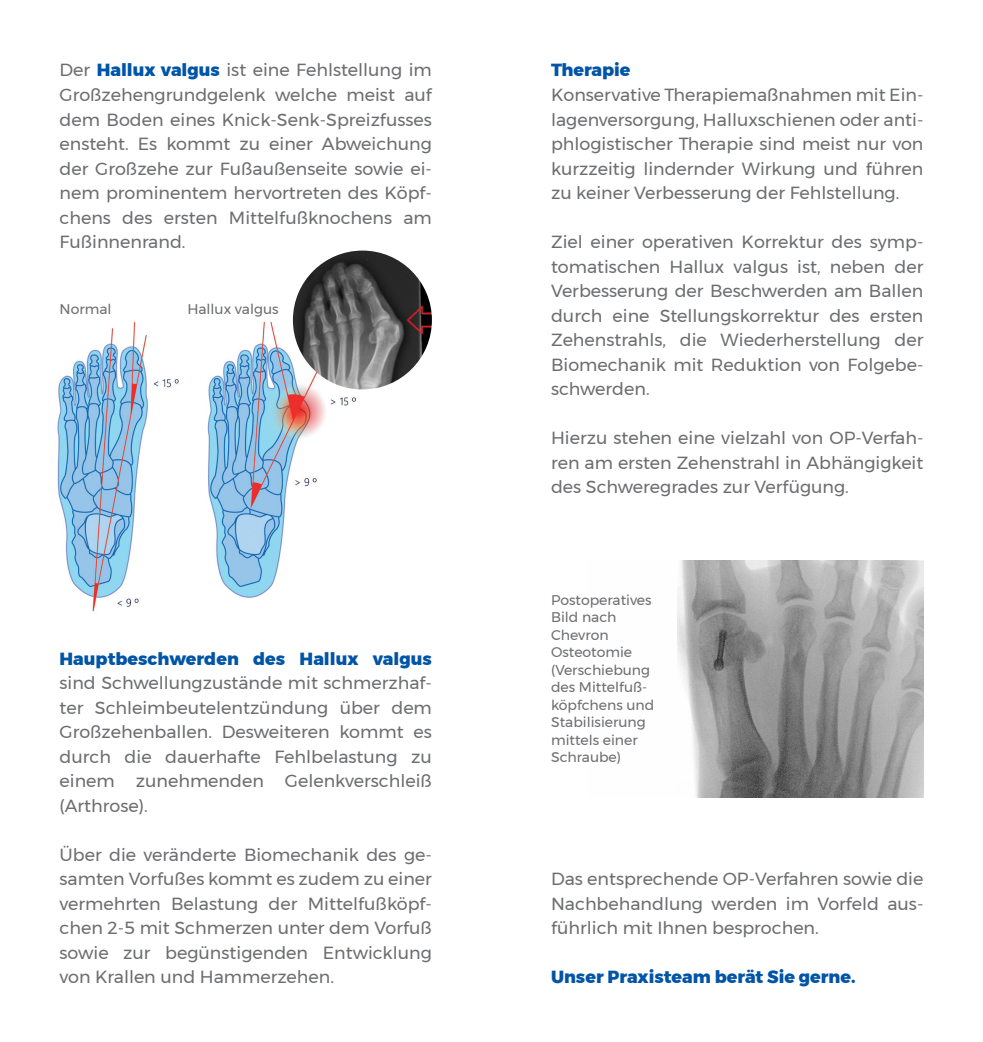
<style>
.page{position:relative;width:983px;height:1042px;background:#fff}
.page>*{position:absolute;margin:0;border:0;box-sizing:border-box;transform-origin:0 0}
.t1{font:17.5px/24.5px "Montserrat";color:#6c6d70;text-align:justify}
.t2{font:800 17.5px "Montserrat";color:#0154a6}
.t3{font:14px/17.5px "Montserrat";color:#6c6d70}
.s1{font-weight:800;color:#0154a6}
</style>
<div class="page">
<img style="left:57px;top:320px;width:340px;height:292px">
<img style="left:293px;top:251px;width:139px;height:138px;border-radius:69px">
<img style="left:677px;top:560px;width:246px;height:238px">
<p class="t1" style="left:60px;top:58px;width:374px">Der <span class="s1">Hallux valgus</span> ist eine Fehlstellung im Großzehengrundgelenk welche meist auf dem Boden eines Knick-Senk-Spreizfusses ensteht. Es kommt zu einer Abweichung der Großzehe zur Fußaußenseite sowie ei&shy;nem prominentem hervortreten des Köpf&shy;chens des ersten Mittelfußknochens am Fußinnenrand.</p>
<p class="t3" style="left:60px;top:300px;width:53px">Normal</p>
<p class="t3" style="left:187px;top:300px;width:93px">Hallux valgus</p>
<p class="t2" style="left:60px;top:644px;width:374px">Hauptbeschwerden des Hallux valgus</p>
<p class="t1" style="left:60px;top:670px;width:374px">sind Schwellungzustände mit schmerzhaf&shy;ter Schleimbeutelentzündung über dem Großzehenballen. Desweiteren kommt es durch die dauerhafte Fehlbelastung zu einem zunehmenden Gelenkverschleiß (Arthrose).</p>
<p class="t1" style="left:60px;top:842px;width:374px">Über die veränderte Biomechanik des ge&shy;samten Vorfußes kommt es zudem zu einer vermehrten Belastung der Mittelfußköpf&shy;chen 2-5 mit Schmerzen unter dem Vorfuß sowie zur begünstigenden Entwicklung von Krallen und Hammerzehen.</p>
<p class="t2" style="left:551px;top:56px;width:81px">Therapie</p>
<p class="t1" style="left:551px;top:82px;width:374px">Konservative Therapiemaßnahmen mit Ein&shy;lagenversorgung, Halluxschienen oder anti&shy;phlogistischer Therapie sind meist nur von kurzzeitig lindernder Wirkung und führen zu keiner Verbesserung der Fehlstellung.</p>
<p class="t1" style="left:551px;top:229px;width:374px">Ziel einer operativen Korrektur des symp&shy;tomatischen Hallux valgus ist, neben der Verbesserung der Beschwerden am Ballen durch eine Stellungskorrektur des ersten Zehenstrahls, die Wiederherstellung der Biomechanik mit Reduktion von Folgebe&shy;schwerden.</p>
<p class="t1" style="left:551px;top:425px;width:374px">Hierzu stehen eine vielzahl von OP-Verfah&shy;ren am ersten Zehenstrahl in Abhängigkeit des Schweregrades zur Verfügung.</p>
<p class="t3" style="left:551px;top:591px;width:105px">Postoperatives<br>Bild nach<br>Chevron<br>Osteotomie (Verschiebung des Mittelfuß&shy;köpfchens und<br>Stabilisierung mittels einer<br>Schraube)</p>
<p class="t1" style="left:551px;top:866px;width:374px">Das entsprechende OP-Verfahren sowie die Nachbehandlung werden im Vorfeld aus&shy;führlich mit Ihnen besprochen.</p>
<p class="t2" style="left:551px;top:963px;width:306px">Unser Praxisteam berät Sie gerne.</p>
</div>
